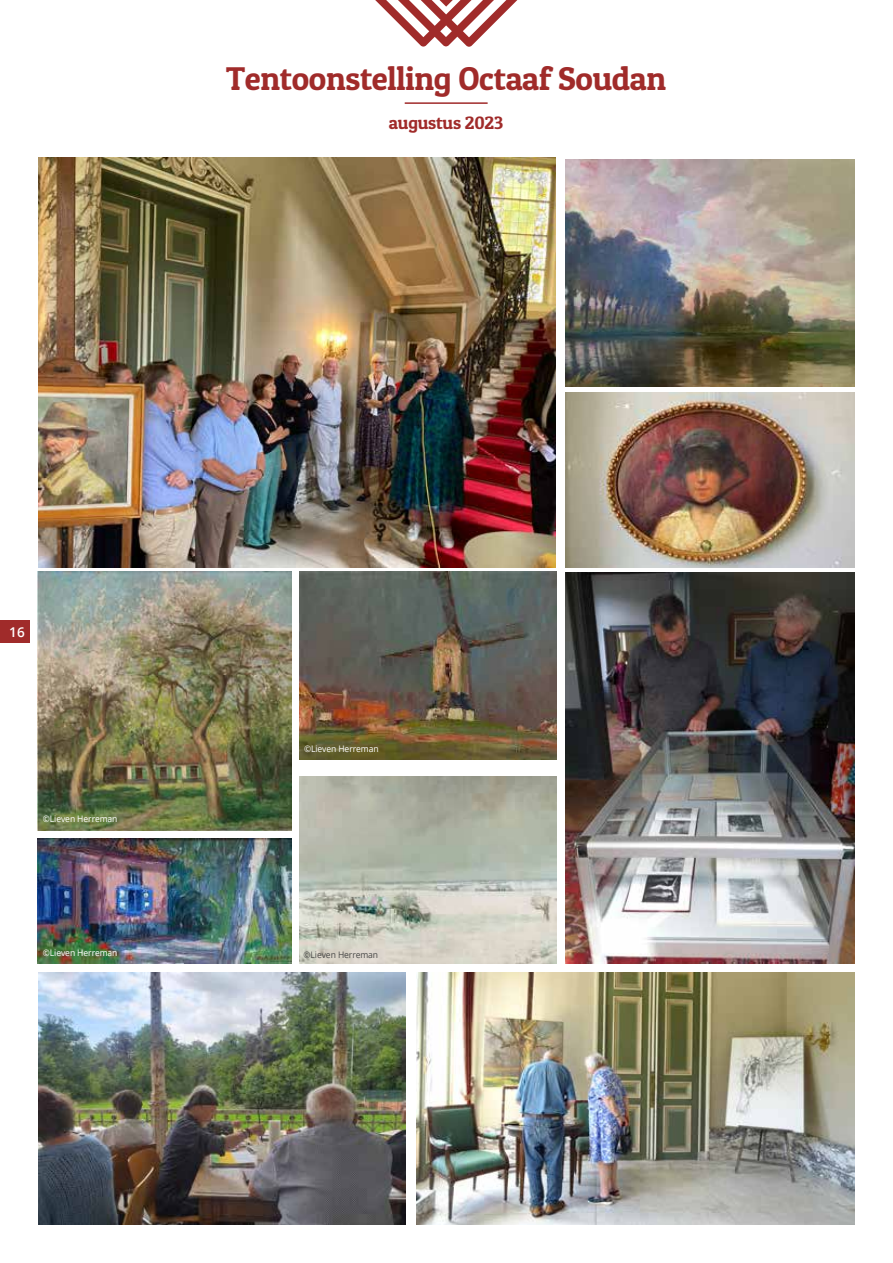
<style>
.page{position:relative;width:893px;height:1263px;background:#fff}
.page>*{position:absolute;margin:0;border:0;box-sizing:border-box;transform-origin:0 0}
.t1{font:33px "Patua One";letter-spacing:-.01em;color:#a02b2a}
.t2{font:18px "Patua One";letter-spacing:-.01em;color:#a02b2a}
.t3{font:600 13.5px "Open Sans";color:#fff}
.t4{font:9px "Open Sans";letter-spacing:-.01em;color:#fff;scale:.95 1}
.t5{font:9px "Open Sans";letter-spacing:-.01em;color:#4a4a49;scale:.95 1}
</style>
<div class="page">
<img style="left:566px;top:572px;width:289px;height:391px">
<img style="left:566px;top:393px;width:289px;height:174px">
<img style="left:38px;top:972px;width:367px;height:253px">
<img style="left:417px;top:972px;width:438px;height:253px">
<img style="left:38px;top:158px;width:517px;height:409px">
<img style="left:566px;top:159px;width:289px;height:228px">
<img style="left:37px;top:572px;width:255px;height:258px">
<img style="left:299px;top:572px;width:257px;height:187px">
<img style="left:299px;top:777px;width:257px;height:187px">
<img style="left:37px;top:838px;width:255px;height:125px">
<svg style="left:375px;top:0;width:143px;height:47px"></svg>
<hr style="left:405px;top:102px;width:83px;height:2px;background:#a02b2a">
<div style="left:0;top:620px;width:30px;height:22px;background:#a02b2a"></div>
<h1 class="t1" style="left:226px;top:58px;width:441px">Tentoonstelling Octaaf Soudan</h1>
<h2 class="t2" style="left:389px;top:111px;width:116px">augustus 2023</h2>
<h3 class="t3" style="left:9px;top:622px;width:17px">16</h3>
<p class="t4" style="left:43px;top:813px;width:80px">©Lieven Herreman</p>
<p class="t4" style="left:304px;top:742px;width:80px">©Lieven Herreman</p>
<p class="t4" style="left:43px;top:947px;width:80px">©Lieven Herreman</p>
<p class="t5" style="left:304px;top:949px;width:80px">©Lieven Herreman</p>
</div>
